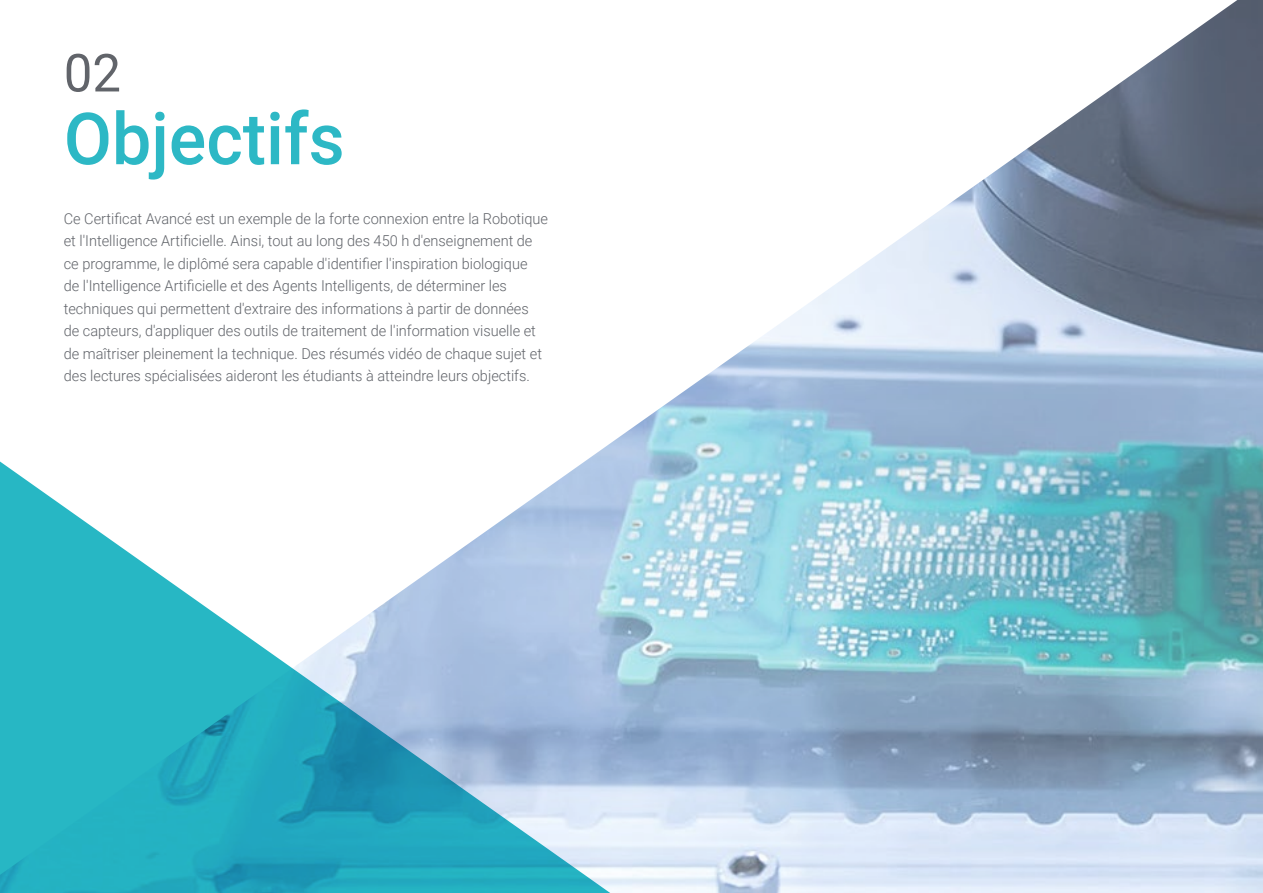
<style>
.page{position:relative;width:1263px;height:893px;background:#fff}
.page>*{position:absolute;margin:0;border:0;box-sizing:border-box;transform-origin:0 0}
.t1{font:500 72px "Roboto";color:#2db8c5}
.t2{font:52.5px "Roboto";color:#61646a}
.t3{font:300 15px/22.5px "Roboto";color:#61646a}
</style>
<div class="page">
<img style="left:607px;top:0;width:656px;height:893px">
<svg style="left:0;top:446px;width:640px;height:447px"></svg>
<h2 class="t2" style="left:64px;top:36px;width:59px">02</h2>
<h1 class="t1" style="left:64px;top:88px;width:282px">Objectifs</h1>
<p class="t3" style="left:64px;top:206px;width:486px">Ce Certificat Avancé est un exemple de la forte connexion entre la Robotique et l'Intelligence Artificielle. Ainsi, tout au long des 450 h d'enseignement de ce programme, le diplômé sera capable d'identifier l'inspiration biologique<br>de l'Intelligence Artificielle et des Agents Intelligents, de déterminer les techniques qui permettent d'extraire des informations à partir de données de capteurs, d'appliquer des outils de traitement de l'information visuelle et de maîtriser pleinement la technique. Des résumés vidéo de chaque sujet et des lectures spécialisées aideront les étudiants à atteindre leurs objectifs.</p>
</div>
